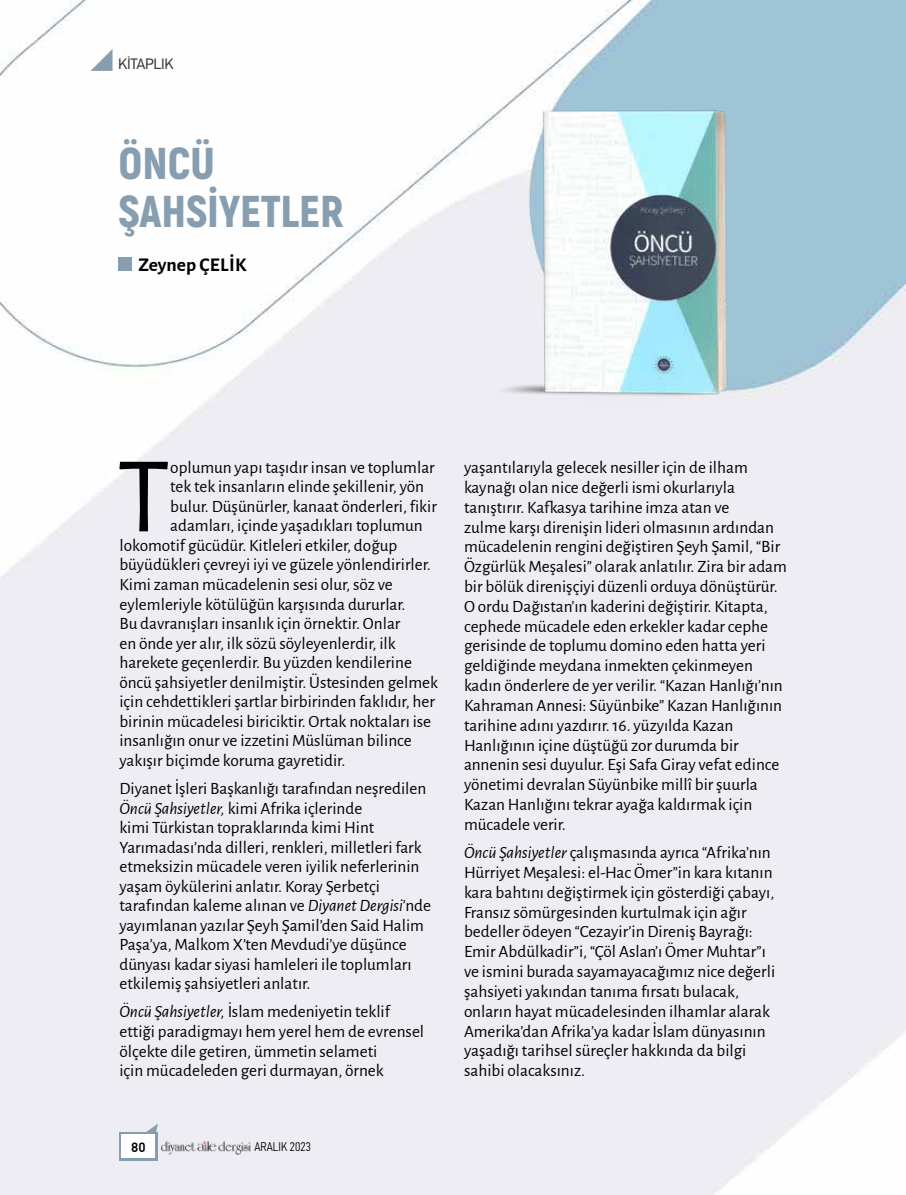
<style>
.page{position:relative;width:906px;height:1195px;background:#fff}
.page>*{position:absolute;margin:0;border:0;box-sizing:border-box;transform-origin:0 0}
.t1{font:108.45px "Alegreya Sans";color:#000}
.t2{font:900 44.55px/47.2px "Akrobat";color:#869eaf}
.t3{font:700 19.5px "Alegreya Sans";color:#000}
.t4{font:17.25px/19.8px "Alegreya Sans";color:#000}
.t5{font:15px "PF Din Text Pro";letter-spacing:-.025em;color:#3c3c3b}
.t6{font:500 13.5px "PF Din Text Pro";color:#000}
.t7{font:300 12.45px "PF Din Text Cond Pro";color:#000}
.s1{font-style:italic}
</style>
<div class="page">
<div style="left:118px;top:257px;width:14px;height:14px;background:#869eaf"></div>
<img style="left:476px;top:88px;width:302px;height:327px">
<div style="left:119px;top:1132px;width:39px;height:29px;background:#869eaf"></div>
<div style="left:122px;top:1134px;width:33px;height:24px;background:#fff"></div>
<svg style="left:145px;top:1123px;width:13px;height:9px"></svg>
<img style="left:161px;top:1137px;width:90px;height:22px">
<svg style="left:91px;top:49px;width:21px;height:22px"></svg>
<p class="t5" style="left:118px;top:55px;width:57px">KİTAPLIK</p>
<h2 class="t2" style="left:118px;top:140px;width:226px">ÖNCÜ<br>ŞAHSIYETLER</h2>
<p class="t3" style="left:138px;top:250px;width:110px">Zeynep ÇELİK</p>
<h1 class="t1" style="left:117px;top:422px;width:55px">T</h1>
<p class="t4" style="left:170px;top:456px;width:266px">oplumun yapı taşıdır insan ve toplumlar</p>
<p class="t4" style="left:170px;top:476px;width:255px">tek tek insanların elinde şekillenir, yön</p>
<p class="t4" style="left:170px;top:495px;width:268px">bulur. Düşünürler, kanaat önderleri, fikir</p>
<p class="t4" style="left:170px;top:515px;width:254px">adamları, içinde yaşadıkları toplumun</p>
<p class="t4" style="left:119px;top:534px;width:279px">lokomotif gücüdür. Kitleleri etkiler, doğup</p>
<p class="t4" style="left:119px;top:554px;width:313px">büyüdükleri çevreyi iyi ve güzele yönlendirirler.</p>
<p class="t4" style="left:119px;top:574px;width:275px">Kimi zaman mücadelenin sesi olur, söz ve</p>
<p class="t4" style="left:119px;top:593px;width:288px">eylemleriyle kötülüğün karşısında dururlar.</p>
<p class="t4" style="left:119px;top:613px;width:282px">Bu davranışları insanlık için örnektir. Onlar</p>
<p class="t4" style="left:119px;top:632px;width:278px">en önde yer alır, ilk sözü söyleyenlerdir, ilk</p>
<p class="t4" style="left:119px;top:652px;width:294px">harekete geçenlerdir. Bu yüzden kendilerine</p>
<p class="t4" style="left:119px;top:671px;width:320px">öncü şahsiyetler denilmiştir. Üstesinden gelmek</p>
<p class="t4" style="left:119px;top:691px;width:317px">için cehdettikleri şartlar birbirinden faklıdır, her</p>
<p class="t4" style="left:119px;top:710px;width:313px">birinin mücadelesi biriciktir. Ortak noktaları ise</p>
<p class="t4" style="left:119px;top:730px;width:294px">insanlığın onur ve izzetini Müslüman bilince</p>
<p class="t4" style="left:119px;top:749px;width:227px">yakışır biçimde koruma gayretidir.</p>
<p class="t4" style="left:119px;top:778px;width:313px">Diyanet İşleri Başkanlığı tarafından neşredilen <span class="s1">Öncü Şahsiyetler,</span> kimi Afrika içlerinde<br>kimi Türkistan topraklarında kimi Hint Yarımadası’nda dilleri, renkleri, milletleri fark etmeksizin mücadele veren iyilik neferlerinin yaşam öykülerini anlatır. Koray Şerbetçi tarafından kaleme alınan ve <span class="s1">Diyanet Dergisi</span>’nde yayımlanan yazılar Şeyh Şamil’den Said Halim Paşa’ya, Malkom X’ten Mevdudi’ye düşünce dünyası kadar siyasi hamleleri ile toplumları etkilemiş şahsiyetleri anlatır.</p>
<p class="t4" style="left:119px;top:1001px;width:306px"><span class="s1">Öncü Şahsiyetler,</span> İslam medeniyetin teklif ettiği paradigmayı hem yerel hem de evrensel ölçekte dile getiren, ümmetin selameti<br>için mücadeleden geri durmayan, örnek</p>
<p class="t6" style="left:131px;top:1139px;width:16px">80</p>
<p class="t7" style="left:254px;top:1140px;width:58px">ARALIK 2023</p>
<p class="t4" style="left:464px;top:457px;width:324px">yaşantılarıyla gelecek nesiller için de ilham kaynağı olan nice değerli ismi okurlarıyla tanıştırır. Kafkasya tarihine imza atan ve<br>zulme karşı direnişin lideri olmasının ardından mücadelenin rengini değiştiren Şeyh Şamil, “Bir Özgürlük Meşalesi” olarak anlatılır. Zira bir adam bir bölük direnişçiyi düzenli orduya dönüştürür.<br>O ordu Dağıstan’ın kaderini değiştirir. Kitapta, cephede mücadele eden erkekler kadar cephe gerisinde de toplumu domino eden hatta yeri geldiğinde meydana inmekten çekinmeyen kadın önderlere de yer verilir. “Kazan Hanlığı’nın Kahraman Annesi: Süyünbike” Kazan Hanlığının tarihine adını yazdırır. 16. yüzyılda Kazan Hanlığının içine düştüğü zor durumda bir annenin sesi duyulur. Eşi Safa Giray vefat edince yönetimi devralan Süyünbike millî bir şuurla Kazan Hanlığını tekrar ayağa kaldırmak için mücadele verir.</p>
<p class="t4" style="left:464px;top:842px;width:313px"><span class="s1">Öncü Şahsiyetler</span> çalışmasında ayrıca “Afrika’nın Hürriyet Meşalesi: el-Hac Ömer”in kara kıtanın kara bahtını değiştirmek için gösterdiği çabayı, Fransız sömürgesinden kurtulmak için ağır bedeller ödeyen “Cezayir’in Direniş Bayrağı:<br>Emir Abdülkadir”i, “Çöl Aslan’ı Ömer Muhtar”ı ve ismini burada sayamayacağımız nice değerli şahsiyeti yakından tanıma fırsatı bulacak, onların hayat mücadelesinden ilhamlar alarak Amerika’dan Afrika’ya kadar İslam dünyasının yaşadığı tarihsel süreçler hakkında da bilgi sahibi olacaksınız.</p>
</div>
